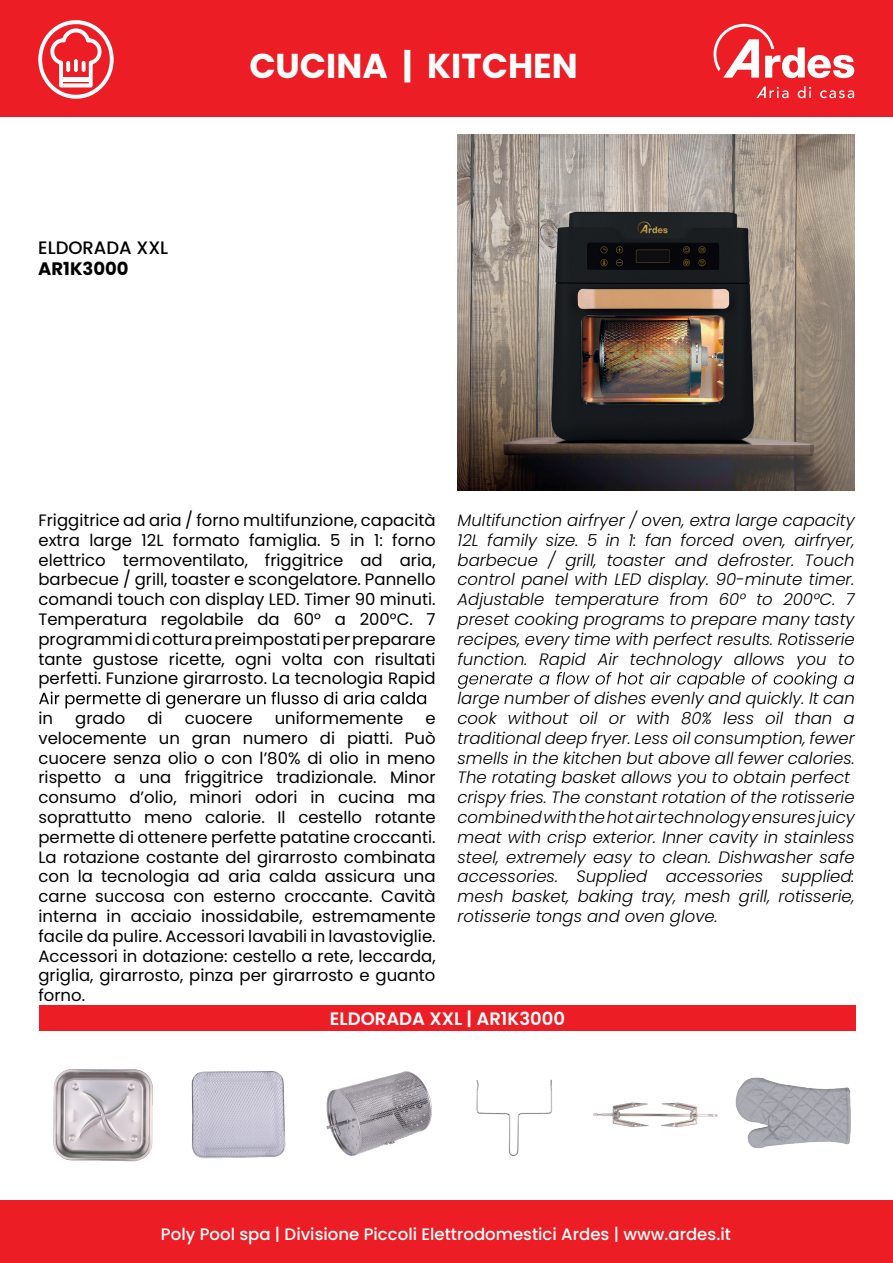
<style>
.page{position:relative;width:893px;height:1263px;background:#fff}
.page>*{position:absolute;margin:0;border:0;box-sizing:border-box;transform-origin:0 0}
.t1{font:700 34.5px "Poppins";color:#fff}
.t2{font:600 18px "Poppins";color:#fff}
.t3{font:500 18px "Poppins";color:#000001}
.t4{font:700 18px "Poppins";color:#000001}
.t5{font:16.5px/19.8px "Poppins";color:#000001;text-align:justify}
.t6{font:italic 300 16.5px/19.8px "Poppins";color:#000001;text-align:justify}
.t7{font:500 16.5px "Poppins";color:#fff}
</style>
<div class="page">
<div style="left:0;top:0;width:893px;height:117px;background:#ec1d25"></div>
<svg style="left:713px;top:24px;width:141px;height:54px"></svg>
<svg style="left:756px;top:87px;width:32px;height:11px"></svg>
<svg style="left:798px;top:86px;width:13px;height:12px"></svg>
<svg style="left:820px;top:90px;width:34px;height:8px"></svg>
<svg style="left:38px;top:20px;width:76px;height:79px"></svg>
<hr style="left:61px;top:78px;width:30px;height:4px;background:#fff">
<svg style="left:66px;top:61px;width:4px;height:11px"></svg>
<svg style="left:74px;top:59px;width:4px;height:13px"></svg>
<svg style="left:82px;top:61px;width:4px;height:11px"></svg>
<div style="left:39px;top:1006px;width:817px;height:25px;background:#ec1d25"></div>
<div style="left:0;top:1200px;width:893px;height:63px;background:#ec1d25"></div>
<svg style="left:39px;top:691px;width:387px;height:18px"></svg>
<svg style="left:458px;top:672px;width:396px;height:17px"></svg>
<img style="left:457px;top:135px;width:397px;height:356px">
<img style="left:53px;top:1069px;width:100px;height:93px">
<img style="left:191px;top:1071px;width:95px;height:88px">
<img style="left:326px;top:1071px;width:106px;height:85px">
<img style="left:476px;top:1079px;width:77px;height:77px">
<img style="left:593px;top:1102px;width:125px;height:26px">
<img style="left:735px;top:1077px;width:116px;height:71px">
<p class="t3" style="left:38px;top:237px;width:131px">ELDORADA XXL</p>
<p class="t4" style="left:38px;top:259px;width:92px">AR1K3000</p>
<h1 class="t1" style="left:249px;top:46px;width:330px">CUCINA | KITCHEN</h1>
<p class="t5" style="left:38px;top:510px;width:399px">Friggitrice ad aria / forno multifunzione, capacità extra large 12L formato famiglia. 5 in 1: forno elettrico termoventilato, friggitrice ad aria, barbecue / grill, toaster e scongelatore. Pannello comandi touch con display LED. Timer 90 minuti.<br>Temperatura regolabile da 60° a 200°C. 7 programmidicotturapreimpostatiperpreparare tante gustose ricette, ogni volta con risultati perfetti. Funzione girarrosto. La tecnologia Rapid</p>
<p class="t5" style="left:38px;top:708px;width:16px">in</p>
<p class="t5" style="left:75px;top:708px;width:52px">grado</p>
<p class="t5" style="left:147px;top:708px;width:17px">di</p>
<p class="t5" style="left:185px;top:708px;width:69px">cuocere</p>
<p class="t5" style="left:275px;top:708px;width:130px">uniformemente</p>
<p class="t5" style="left:38px;top:708px;width:399px;text-indent:387px">e velocemente un gran numero di piatti. Può cuocere senza olio o con l’80% di olio in meno rispetto a una friggitrice tradizionale. Minor consumo d’olio, minori odori in cucina ma soprattutto meno calorie. Il cestello rotante permette di ottenere perfette patatine croccanti.<br>La rotazione costante del girarrosto combinata con la tecnologia ad aria calda assicura una carne succosa con esterno croccante. Cavità interna in acciaio inossidabile, estremamente facile da pulire. Accessori lavabili in lavastoviglie.<br>Accessori in dotazione: cestello a rete, leccarda, griglia, girarrosto, pinza per girarrosto e guanto forno.</p>
<p class="t6" style="left:458px;top:510px;width:399px">Multifunction airfryer / oven, extra large capacity 12L family size. 5 in 1: fan forced oven, airfryer, barbecue / grill, toaster and defroster. Touch control panel with LED display. 90-minute timer.<br>Adjustable temperature from 60° to 200°C. 7 preset cooking programs to prepare many tasty recipes, every time with perfect results. Rotisserie function. Rapid Air technology allows you to</p>
<p class="t6" style="left:458px;top:688px;width:399px;text-align:left">large number of dishes evenly and quickly. It can cook without oil or with 80% less oil than a traditional deep fryer. Less oil consumption, fewer smells in the kitchen but above all fewer calories.<br>The rotating basket allows you to obtain perfect crispy fries. The constant rotation of the rotisserie combinedwiththehotairtechnologyensuresjuicy meat with crisp exterior. Inner cavity in stainless steel, extremely easy to clean. Dishwasher safe accessories. Supplied accessories supplied: mesh basket, baking tray, mesh grill, rotisserie, rotisserie tongs and oven glove.</p>
<p class="t2" style="left:330px;top:1008px;width:237px">ELDORADA XXL | AR1K3000</p>
<p class="t7" style="left:161px;top:1224px;width:571px">Poly Pool spa | Divisione Piccoli Elettrodomestici Ardes | www.ardes.it</p>
</div>
